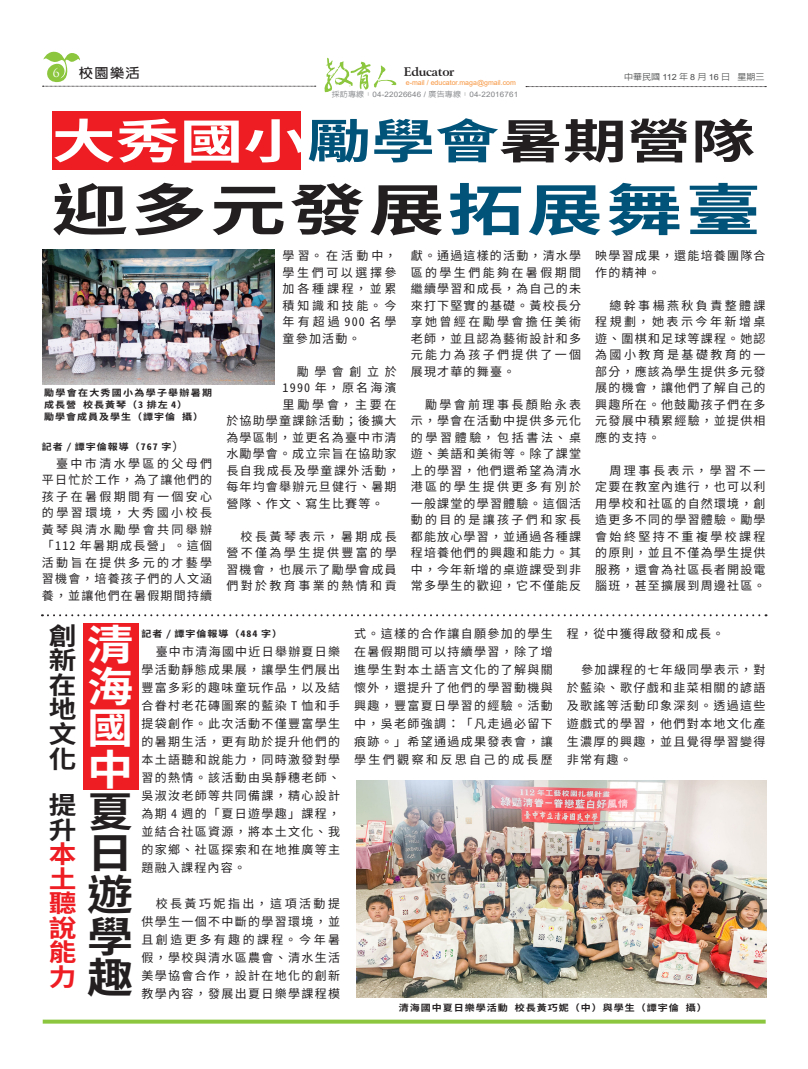
<style>
.page{position:relative;width:808px;height:1069px;background:#fff}
.page>*{position:absolute;margin:0;border:0;box-sizing:border-box;transform-origin:0 0}
.t1{font:700 56px "Noto Sans CJ Ktc";letter-spacing:.04em;color:#231f20;scale:1.36 1}
.t2{font:700 47px "Noto Sans CJ Ktc";color:#fff;scale:1.36 1}
.t3{font:700 41.7px/41.7px "Noto Sans CJ Ktc";color:#231f20;scale:1.11 1}
.t4{font:700 24.5px/24.5px "Noto Sans CJ Ktc";color:#ee1d23;text-align:justify;scale:1.13 1}
.t5{font:700 24.5px/24.5px "Noto Sans CJ Ktc";color:#231f20;text-align:justify;scale:1.13 1}
.t6{font:700 13.4px "New Gothic";color:#231f20;scale:1.06 1}
.首行縮一個字{font:12px/16.5px "Noto Sans Mono CJ Ktc";letter-spacing:.11em;color:#231f20;text-align:justify}
.首行縮一個字-2{font:12px "Noto Sans Mono CJ Ktc";letter-spacing:.14em;color:#231f20}
.t7{font:700 12px "Arrus BT";letter-spacing:-.03em;color:#231f20}
.t8{font:12px "Trajan Pro";color:#fff}
.t9{font:700 9px "Noto Sans Mono CJ Ktc";letter-spacing:.1em;color:#231f20;scale:1.11 1}
.t10{font:700 9px/12px "Noto Sans Mono CJ Ktc";letter-spacing:.13em;color:#231f20;scale:1.11 1}
.t11{font:500 8.5px "Lin Gothic";color:#4b4c4d;scale:1.06 1}
.t12{font:7.5px "Arial";letter-spacing:.02em;color:#808285;scale:1.06 1}
.t13{font:7px "Arial";color:#f7943c}
.s1{font-family:"Lin Gothic";font-weight:500}
.s2{font-family:"Arial";font-weight:400}
.s3{color:#01537a}
.s4{color:#231f20}
.s5{font-weight:400;font-size:12px}
.s6{color:#fff}
</style>
<div class="page">
<svg style="left:526px;top:86px;width:240px;height:1px"></svg>
<svg style="left:324px;top:58px;width:72px;height:34px"></svg>
<svg style="left:43px;top:51px;width:273px;height:36px"></svg>
<svg style="left:43px;top:1019px;width:723px;height:4px;background:#9dce5c"></svg>
<div style="left:52px;top:112px;width:248px;height:58px;background:#ee1d23"></div>
<div style="left:83px;top:623px;width:56px;height:166px;background:#ee1d23"></div>
<img style="left:43px;top:249px;width:231px;height:136px">
<svg style="left:42px;top:614px;width:724px;height:2px"></svg>
<img style="left:357px;top:781px;width:409px;height:216px">
<p class="t8" style="left:53px;top:65px;width:8px">6</p>
<p class="t6" style="left:79px;top:66px;width:59px">校園樂活</p>
<p class="t7" style="left:404px;top:64px;width:52px">Educator</p>
<p class="t13" style="left:406px;top:78px;width:112px">e-mail / educator.maga@gmail.com</p>
<p class="t12" style="left:332px;top:89px;width:177px"><span class="s1">採訪專線：</span>04-22026646 / <span class="s1">廣告專線：</span>04-22016761</p>
<p class="t11" style="left:624px;top:73px;width:134px">中華民國 <span class="s2">112</span> 年 <span class="s2">8</span> 月 <span class="s2">16</span> 日 星期三</p>
<p class="t2" style="left:52px;top:115px;width:518px">大秀國小<span class="s3">勵學會</span><span class="s4">暑期營隊</span></p>
<p class="t1" style="left:52px;top:178px;width:523px">迎多元發展<span class="s3">拓展舞臺</span></p>
<p class="t10" style="left:44px;top:387px;width:153px">勵學會在大秀國小為學子舉辦暑期成長營 校長黃琴（3 排左 4）</p>
<p class="t9" style="left:44px;top:411px;width:145px">勵學會成員及學生（譚宇倫 攝）</p>
<p class="t9" style="left:42px;top:441px;width:130px">記者 / 譚宇倫報導（767 字<span class="s5">）</span></p>
<p class="首行縮一個字" style="left:42px;top:455px;width:172px;text-indent:14px">臺中市清水學區的父母們平日忙於工作，為了讓他們的孩子在暑假期間有一個安心的學習環境，大秀國小校長黃琴與清水勵學會共同舉辦「112 年暑期成長營」。這個活動旨在提供多元的才藝學習機會，培養孩子們的人文涵養，並讓他們在暑假期間持續</p>
<p class="首行縮一個字" style="left:283px;top:248px;width:116px">學習。在活動中，學生們可以選擇參加各種課程，並累積知識和技能。今年有超過 900 名學童參加活動。</p>
<p class="首行縮一個字" style="left:297px;top:363px;width:101px">勵學會創立於</p>
<p class="首行縮一個字-2" style="left:283px;top:381px;width:115px">1990 年，原名海濱</p>
<p class="首行縮一個字" style="left:283px;top:396px;width:115px">里勵學會，主要在</p>
<p class="首行縮一個字" style="left:226px;top:413px;width:172px">於協助學童課餘活動；後擴大</p>
<p class="首行縮一個字" style="left:226px;top:429px;width:172px">為學區制，並更名為臺中市清</p>
<p class="首行縮一個字" style="left:226px;top:446px;width:172px">水勵學會。成立宗旨在協助家</p>
<p class="首行縮一個字" style="left:226px;top:462px;width:175px">長自我成長及學童課外活動，</p>
<p class="首行縮一個字" style="left:226px;top:479px;width:172px">每年均會舉辦元旦健行、暑期</p>
<p class="首行縮一個字" style="left:226px;top:495px;width:159px">營隊、作文、寫生比賽等。</p>
<p class="首行縮一個字" style="left:226px;top:528px;width:172px;text-indent:14px">校長黃琴表示，暑期成長營不僅為學生提供豐富的學習機會，也展示了勵學會成員們對於教育事業的熱情和貢</p>
<p class="首行縮一個字" style="left:411px;top:248px;width:172px">獻。通過這樣的活動，清水學區的學生們能夠在暑假期間繼續學習和成長，為自己的未來打下堅實的基礎。黃校長分享她曾經在勵學會擔任美術老師，並且認為藝術設計和多元能力為孩子們提供了一個展現才華的舞臺。</p>
<p class="首行縮一個字" style="left:411px;top:396px;width:172px;text-indent:14px">勵學會前理事長顏貽永表示，學會在活動中提供多元化的學習體驗，包括書法、桌遊、美語和美術等。除了課堂上的學習，他們還希望為清水港區的學生提供更多有別於一般課堂的學習體驗。這個活動的目的是讓孩子們和家長都能放心學習，並通過各種課程培養他們的興趣和能力。其中，今年新增的桌遊課受到非常多學生的歡迎，它不僅能反</p>
<p class="首行縮一個字" style="left:595px;top:248px;width:172px">映學習成果，還能培養團隊合作的精神。</p>
<p class="首行縮一個字" style="left:595px;top:297px;width:172px;text-indent:14px">總幹事楊燕秋負責整體課程規劃，她表示今年新增桌遊、圍棋和足球等課程。她認為國小教育是基礎教育的一部分，應該為學生提供多元發展的機會，讓他們了解自己的興趣所在。他鼓勵孩子們在多元發展中積累經驗，並提供相應的支持。</p>
<p class="首行縮一個字" style="left:595px;top:462px;width:172px;text-indent:14px">周理事長表示，學習不一定要在教室內進行，也可以利用學校和社區的自然環境，創造更多不同的學習體驗。勵學會始終堅持不重複學校課程的原則，並且不僅為學生提供服務，還會為社區長者開設電腦班，甚至擴展到周邊社區。</p>
<p class="t5" style="left:49px;top:624px;width:25px">創新在地文化</p>
<p class="t4" style="left:49px;top:793px;width:25px"><span class="s4">提升</span>本土聽說能力</p>
<p class="t3" style="left:87px;top:625px;width:42px"><span class="s6">清海國中</span>夏日遊學趣</p>
<p class="t9" style="left:142px;top:628px;width:128px">記者 / 譚宇倫報導（484 字）</p>
<p class="首行縮一個字" style="left:142px;top:642px;width:200px;line-height:18px;text-indent:14px">臺中市清海國中近日舉辦夏日樂學活動靜態成果展，讓學生們展出豐富多彩的趣味童玩作品，以及結合眷村老花磚圖案的藍染 T 恤和手提袋創作。此次活動不僅豐富學生的暑期生活，更有助於提升他們的本土語聽和說能力，同時激發對學習的熱情。該活動由吳靜穗老師、吳淑汝老師等共同備課，精心設計為期 4 週的「夏日遊學趣」課程，並結合社區資源，將本土文化、我的家鄉、社區探索和在地推廣等主題融入課程內容。</p>
<p class="首行縮一個字" style="left:142px;top:894px;width:200px;line-height:18px;text-indent:14px">校長黃巧妮指出，這項活動提供學生一個不中斷的學習環境，並且創造更多有趣的課程。今年暑假，學校與清水區農會、清水生活美學協會合作，設計在地化的創新教學內容，發展出夏日樂學課程模</p>
<p class="首行縮一個字" style="left:354px;top:624px;width:200px;line-height:18px">式。這樣的合作讓自願參加的學生在暑假期間可以持續學習，除了增進學生對本土語言文化的了解與關懷外，還提升了他們的學習動機與興趣，豐富夏日學習的經驗。活動中，吳老師強調：「凡走過必留下痕跡。」希望通過成果發表會，讓學生們觀察和反思自己的成長歷</p>
<p class="首行縮一個字" style="left:567px;top:625px;width:159px">程，從中獲得啟發和成長。</p>
<p class="首行縮一個字" style="left:567px;top:660px;width:200px;line-height:18px;text-indent:14px">參加課程的七年級同學表示，對於藍染、歌仔戲和韭菜相關的諺語及歌謠等活動印象深刻。透過這些遊戲式的學習，他們對本地文化產生濃厚的興趣，並且覺得學習變得非常有趣。</p>
<p class="t9" style="left:399px;top:1003px;width:279px">清海國中夏日樂學活動 校長黃巧妮（中）與學生（譚宇倫 攝）</p>
</div>
